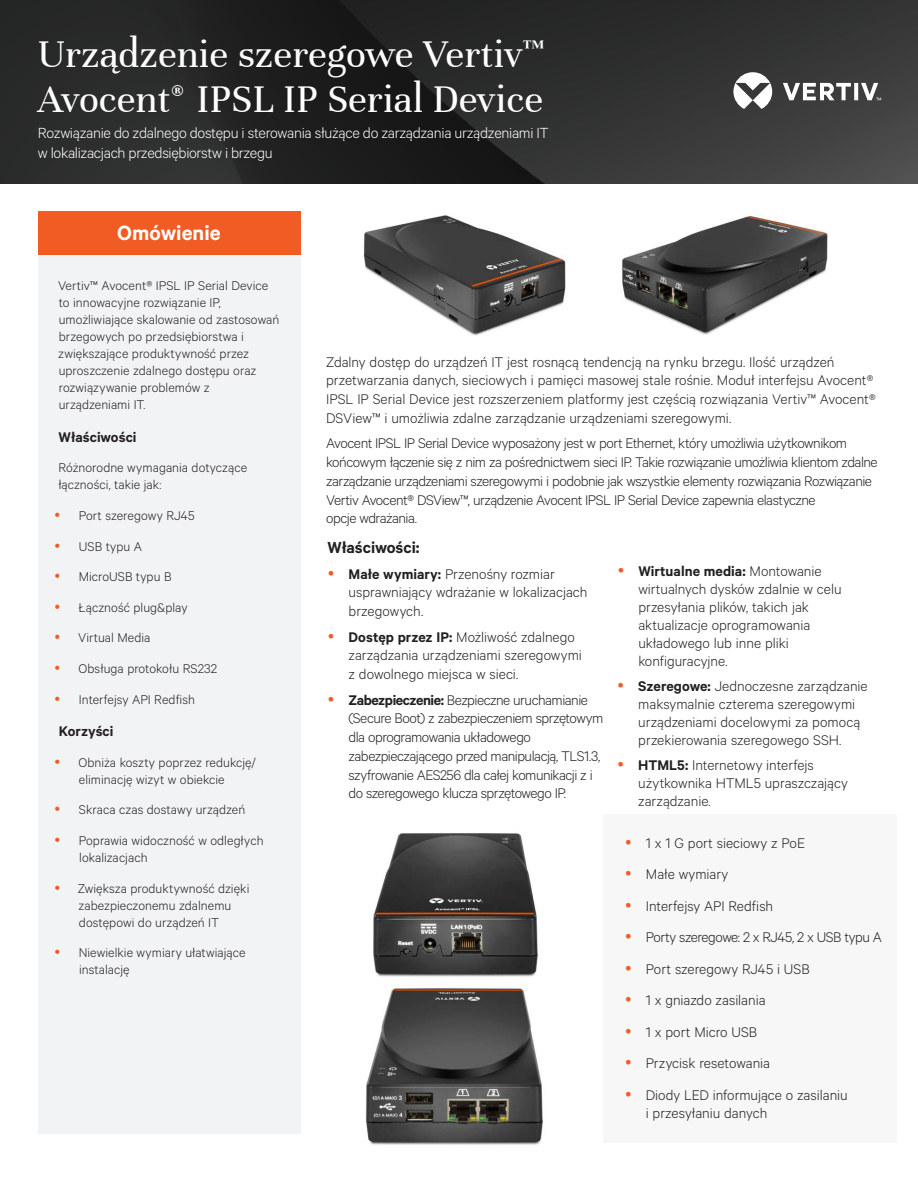
<style>
.page{position:relative;width:918px;height:1188px;background:#fff}
.page>*{position:absolute;margin:0;border:0;box-sizing:border-box;transform-origin:0 0}
.t1{font:42px/45px "Unna";color:#fff}
.t2{font:600 23.25px "Calibre";color:#fff}
.t3{font:600 18px "Calibre";color:#231f20}
.t4{font:300 16.5px/19.8px "Calibre";letter-spacing:-.02em;color:#fff}
.t5{font:300 15.75px/18px "Calibre";letter-spacing:-.005em;color:#231f20}
.t6{font:300 15.75px/18.8px "Calibre";letter-spacing:-.03em;color:#231f20}
.t7{font:600 15.75px "Calibre";letter-spacing:.005em;color:#231f20}
.t8{font:300 14.25px/17.1px "Calibre";letter-spacing:.005em;color:#231f20}
.s1{font-weight:600}
</style>
<div class="page">
<img style="left:0;top:0;width:918px;height:183px">
<svg style="left:733px;top:72px;width:148px;height:37px"></svg>
<div style="left:603px;top:814px;width:293px;height:329px;background:#f7f7f8"></div>
<div style="left:38px;top:254px;width:263px;height:880px;background:#f2f3f4"></div>
<div style="left:38px;top:211px;width:263px;height:43px;background:#f15b24"></div>
<img style="left:373px;top:833px;width:166px;height:150px">
<img style="left:365px;top:985px;width:178px;height:160px">
<img style="left:622px;top:211px;width:206px;height:124px">
<img style="left:363px;top:215px;width:204px;height:121px">
<h1 class="t1" style="left:38px;top:32px;width:508px">Urządzenie szeregowe Vertiv<sup>™<br></sup>Avocent<sup>®</sup> IPSL IP Serial Device</h1>
<p class="t4" style="left:38px;top:122px;width:513px">Rozwiązanie do zdalnego dostępu i sterowania służące do zarządzania urządzeniami IT w lokalizacjach przedsiębiorstw i brzegu</p>
<h2 class="t2" style="left:117px;top:219px;width:105px">Omówienie</h2>
<p class="t8" style="left:58px;top:276px;width:223px">Vertiv™ Avocent® IPSL IP Serial Device to innowacyjne rozwiązanie IP, umożliwiające skalowanie od zastosowań brzegowych po przedsiębiorstwa i zwiększające produktywność przez uproszczenie zdalnego dostępu oraz rozwiązywanie problemów z urządzeniami IT.</p>
<p class="t7" style="left:59px;top:427px;width:80px">Właściwości</p>
<p class="t8" style="left:58px;top:459px;width:190px">Różnorodne wymagania dotyczące łączności, takie jak:</p>
<p class="t8" style="left:78px;top:500px;width:140px;line-height:30.6px">Port szeregowy RJ45<br>USB typu A<br>MicroUSB typu B<br>Łączność plug&amp;play<br>Virtual Media<br>Obsługa protokołu RS232<br>Interfejsy API Redfish</p>
<p class="t7" style="left:59px;top:722px;width:56px">Korzyści</p>
<p class="t8" style="left:78px;top:753px;width:179px">Obniża koszty poprzez redukcję/ eliminację wizyt w obiekcie</p>
<p class="t8" style="left:79px;top:794px;width:186px;line-height:30.6px">Skraca czas dostawy urządzeń<br>Poprawia widoczność w odległych</p>
<p class="t8" style="left:78px;top:842px;width:173px;line-height:30.6px">lokalizacjach<br>Zwiększa produktywność dzięki</p>
<p class="t8" style="left:78px;top:896px;width:154px">zabezpieczonemu zdalnemu dostępowi do urządzeń IT</p>
<p class="t8" style="left:79px;top:944px;width:168px">Niewielkie wymiary ułatwiające instalację</p>
<p class="t5" style="left:326px;top:352px;width:551px;line-height:18.9px">Zdalny dostęp do urządzeń IT jest rosnącą tendencją na rynku brzegu. Ilość urządzeń przetwarzania danych, sieciowych i pamięci masowej stale rośnie. Moduł interfejsu Avocent® IPSL IP Serial Device jest rozszerzeniem platformy jest częścią rozwiązania Vertiv™ Avocent® DSView™ i umożliwia zdalne zarządzanie urządzeniami szeregowymi.</p>
<p class="t6" style="left:326px;top:433px;width:553px">Avocent IPSL IP Serial Device wyposażony jest w port Ethernet, który umożliwia użytkownikom końcowym łączenie się z nim za pośrednictwem sieci IP. Takie rozwiązanie umożliwia klientom zdalne zarządzanie urządzeniami szeregowymi i podobnie jak wszystkie elementy rozwiązania Rozwiązanie Vertiv Avocent® DSView™, urządzenie Avocent IPSL IP Serial Device zapewnia elastyczne<br>opcje wdrażania.</p>
<p class="t3" style="left:328px;top:537px;width:94px">Właściwości:</p>
<p class="t5" style="left:349px;top:564px;width:240px;line-height:18.8px"><span class="s1">Małe wymiary:</span> Przenośny rozmiar usprawniający wdrażanie w lokalizacjach brzegowych.</p>
<p class="t5" style="left:349px;top:627px;width:235px;line-height:18.8px"><span class="s1">Dostęp przez IP:</span> Możliwość zdalnego zarządzania urządzeniami szeregowymi z dowolnego miejsca w sieci.</p>
<p class="t6" style="left:349px;top:690px;width:256px"><span class="s1">Zabezpieczenie:</span> Bezpieczne uruchamianie (Secure Boot) z zabezpieczeniem sprzętowym dla oprogramowania układowego zabezpieczającego przed manipulacją, TLS1.3, szyfrowanie AES256 dla całej komunikacji z i do szeregowego klucza sprzętowego IP.</p>
<p class="t5" style="left:638px;top:562px;width:205px"><span class="s1">Wirtualne media:</span> Montowanie wirtualnych dysków zdalnie w celu przesyłania plików, takich jak aktualizacje oprogramowania układowego lub inne pliki konfiguracyjne.</p>
<p class="t5" style="left:638px;top:676px;width:231px"><span class="s1">Szeregowe:</span> Jednoczesne zarządzanie maksymalnie czterema szeregowymi urządzeniami docelowymi za pomocą przekierowania szeregowego SSH.</p>
<p class="t5" style="left:638px;top:755px;width:211px"><span class="s1">HTML5:</span> Internetowy interfejs użytkownika HTML5 upraszczający zarządzanie.</p>
<p class="t5" style="left:646px;top:826px;width:238px;line-height:31.5px">1 x 1 G port sieciowy z PoE<br>Małe wymiary<br>Interfejsy API Redfish<br>Porty szeregowe: 2 x RJ45, 2 x USB typu A<br>Port szeregowy RJ45 i USB<br>1 x gniazdo zasilania<br>1 x port Micro USB<br>Przycisk resetowania<br>Diody LED informujące o zasilaniu</p>
<p class="t5" style="left:646px;top:1103px;width:123px">i przesyłaniu danych</p>
</div>
